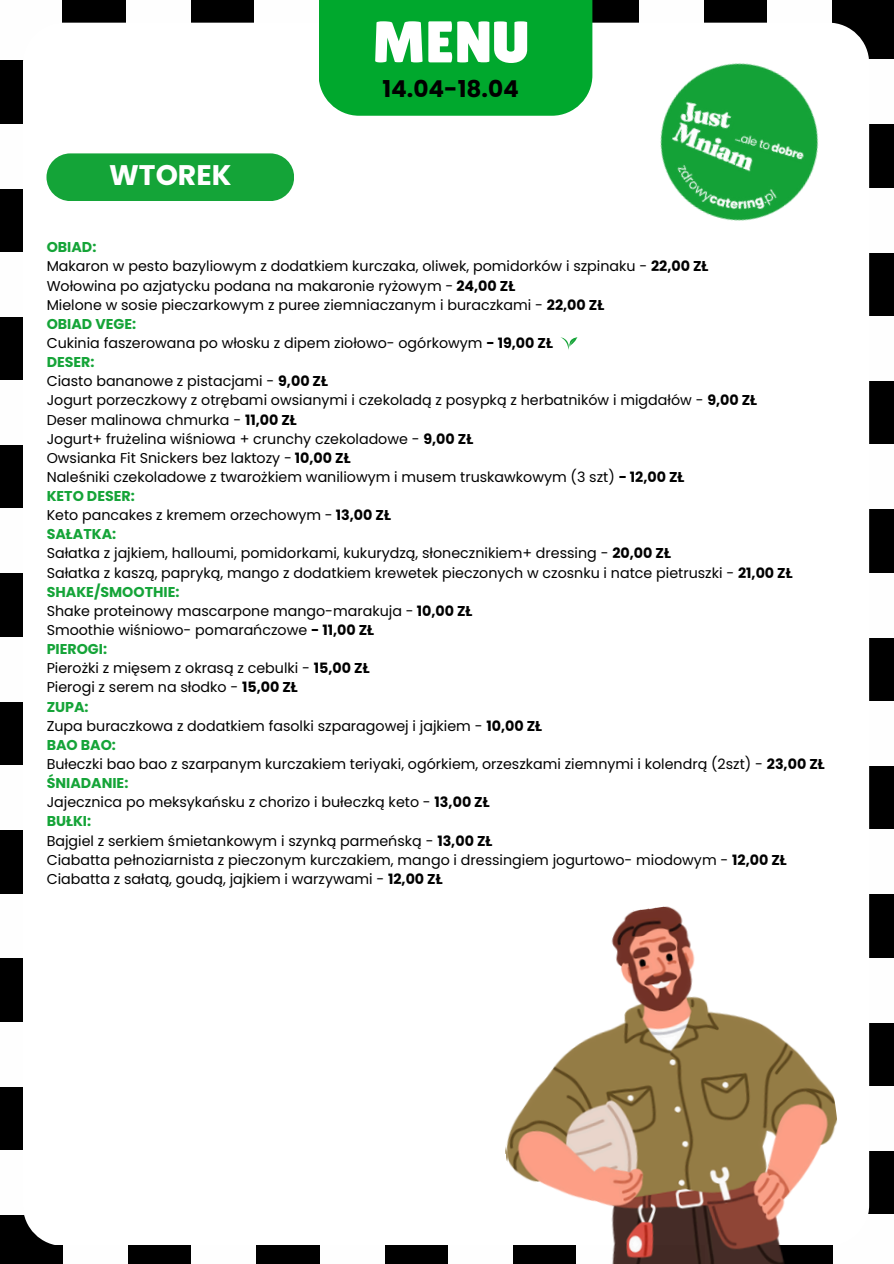
<style>
.page{position:relative;width:894px;height:1264px;background:#fff}
.page>*{position:absolute;margin:0;border:0;box-sizing:border-box;transform-origin:0 0}
.t1{font:58.65px "Lilita One";color:#fff}
.t2{font:700 26.7px "Poppins";color:#fff}
.t3{font:700 23.25px "Poppins";color:#000}
.t4{font:14.25px "Poppins";color:#000}
.t5{font:700 14.25px "Poppins";color:#15a438}
.s1{font-size:28.35px}
.s2{font-weight:700}
</style>
<div class="page">
<div style="left:0;top:893px;width:893px;height:370px;background:#000"></div>
<div style="left:0;top:893px;width:63px;height:64px;background:#fefefe"></div>
<div style="left:0;top:1022px;width:63px;height:64px;background:#fefefe"></div>
<div style="left:0;top:1150px;width:63px;height:64px;background:#fefefe"></div>
<div style="left:63px;top:1214px;width:65px;height:49px;background:#fefefe"></div>
<div style="left:320px;top:1214px;width:64px;height:49px;background:#fefefe"></div>
<div style="left:192px;top:1214px;width:64px;height:49px;background:#fefefe"></div>
<div style="left:448px;top:1214px;width:64px;height:49px;background:#fefefe"></div>
<div style="left:0;top:0;width:893px;height:893px;background:#000"></div>
<div style="left:0;top:0;width:62px;height:60px;background:#fefefe"></div>
<div style="left:254px;top:0;width:64px;height:60px;background:#fefefe"></div>
<div style="left:126px;top:0;width:64px;height:60px;background:#fefefe"></div>
<div style="left:639px;top:0;width:64px;height:60px;background:#fefefe"></div>
<div style="left:767px;top:0;width:64px;height:60px;background:#fefefe"></div>
<div style="left:831px;top:60px;width:62px;height:64px;background:#fefefe"></div>
<div style="left:0;top:124px;width:62px;height:64px;background:#fefefe"></div>
<div style="left:831px;top:188px;width:62px;height:64px;background:#fefefe"></div>
<div style="left:0;top:252px;width:62px;height:64px;background:#fefefe"></div>
<div style="left:831px;top:316px;width:62px;height:64px;background:#fefefe"></div>
<div style="left:0;top:380px;width:62px;height:65px;background:#fefefe"></div>
<div style="left:831px;top:445px;width:62px;height:64px;background:#fefefe"></div>
<div style="left:0;top:509px;width:62px;height:64px;background:#fefefe"></div>
<div style="left:831px;top:573px;width:62px;height:64px;background:#fefefe"></div>
<div style="left:0;top:637px;width:62px;height:64px;background:#fefefe"></div>
<div style="left:831px;top:701px;width:62px;height:64px;background:#fefefe"></div>
<div style="left:0;top:765px;width:62px;height:64px;background:#fefefe"></div>
<div style="left:831px;top:829px;width:62px;height:64px;background:#fefefe"></div>
<div style="left:23px;top:23px;width:845px;height:1222px;background:#fff;border-radius:41px"></div>
<svg style="left:0;top:701px;width:15px;height:193px"></svg>
<div style="left:318px;top:0;width:274px;height:116px;background:#00a82d"></div>
<div style="left:46px;top:153px;width:248px;height:48px;background:#14a438;border-radius:24px"></div>
<img style="left:660px;top:63px;width:159px;height:158px">
<img style="left:505px;top:893px;width:388px;height:370px">
<svg style="left:560px;top:337px;width:17px;height:13px"></svg>
<h1 class="t2" style="left:109px;top:157px;width:181px"><span class="s1">WTO</span>DZIAŁEK</h1>
<p class="t2" style="left:101px;top:157px;width:132px">PONIE<span class="s1">REK</span></p>
<p class="t1" style="left:372px;top:8px;width:158px">MENU</p>
<h3 class="t3" style="left:382px;top:72px;width:138px">14.04-18.04</h3>
<h2 class="t5" style="left:47px;top:237px;width:51px">OBIAD:</h2>
<h2 class="t4" style="left:47px;top:256px;width:663px">Makaron w pesto bazyliowym z dodatkiem kurczaka, oliwek, pomidorków i szpinaku - <span class="s2">22,00 ZŁ</span></h2>
<p class="t4" style="left:47px;top:275px;width:470px">Wołowina po azjatycku podana na makaronie ryżowym - <span class="s2">24,00 ZŁ</span></p>
<p class="t4" style="left:47px;top:295px;width:559px">Mielone w sosie pieczarkowym z puree ziemniaczanym i buraczkami - <span class="s2">22,00 ZŁ</span></p>
<p class="t5" style="left:47px;top:314px;width:91px">OBIAD VEGE:</p>
<p class="t4" style="left:47px;top:333px;width:507px">Cukinia faszerowana po włosku z dipem ziołowo- ogórkowym <span class="s2">- 19,00 ZŁ</span></p>
<p class="t5" style="left:47px;top:352px;width:49px">DESER:</p>
<p class="t4" style="left:47px;top:371px;width:283px">Ciasto bananowe z pistacjami - <span class="s2">9,00 ZŁ</span></p>
<p class="t4" style="left:47px;top:390px;width:711px">Jogurt porzeczkowy z otrębami owsianymi i czekoladą z posypką z herbatników i migdałów - <span class="s2">9,00 ZŁ</span></p>
<p class="t4" style="left:47px;top:409px;width:252px">Deser malinowa chmurka - <span class="s2">11,00 ZŁ</span></p>
<p class="t4" style="left:47px;top:428px;width:428px">Jogurt+ frużelina wiśniowa + crunchy czekoladowe - <span class="s2">9,00 ZŁ</span></p>
<p class="t4" style="left:47px;top:448px;width:305px">Owsianka Fit Snickers bez laktozy - <span class="s2">10,00 ZŁ</span></p>
<p class="t4" style="left:47px;top:467px;width:639px">Naleśniki czekoladowe z twarożkiem waniliowym i musem truskawkowym (3 szt) <span class="s2">- 12,00 ZŁ</span></p>
<p class="t5" style="left:47px;top:486px;width:90px">KETO DESER:</p>
<p class="t4" style="left:47px;top:505px;width:345px">Keto pancakes z kremem orzechowym - <span class="s2">13,00 ZŁ</span></p>
<p class="t5" style="left:47px;top:524px;width:71px">SAŁATKA:</p>
<p class="t4" style="left:47px;top:543px;width:625px">Sałatka z jajkiem, halloumi, pomidorkami, kukurydzą, słonecznikiem+ dressing - <span class="s2">20,00 ZŁ</span></p>
<p class="t4" style="left:47px;top:562px;width:747px">Sałatka z kaszą, papryką, mango z dodatkiem krewetek pieczonych w czosnku i natce pietruszki - <span class="s2">21,00 ZŁ</span></p>
<p class="t5" style="left:47px;top:582px;width:134px">SHAKE/SMOOTHIE:</p>
<p class="t4" style="left:47px;top:601px;width:427px">Shake proteinowy mascarpone mango-marakuja - <span class="s2">10,00 ZŁ</span></p>
<p class="t4" style="left:47px;top:620px;width:329px">Smoothie wiśniowo- pomarańczowe <span class="s2">- 11,00 ZŁ</span></p>
<p class="t5" style="left:47px;top:639px;width:62px">PIEROGI:</p>
<p class="t4" style="left:47px;top:658px;width:324px">Pierożki z mięsem z okrasą z cebulki - <span class="s2">15,00 ZŁ</span></p>
<p class="t4" style="left:47px;top:677px;width:253px">Pierogi z serem na słodko - <span class="s2">15,00 ZŁ</span></p>
<p class="t5" style="left:47px;top:696px;width:43px">ZUPA:</p>
<p class="t4" style="left:47px;top:715px;width:497px">Zupa buraczkowa z dodatkiem fasolki szparagowej i jajkiem - <span class="s2">10,00 ZŁ</span></p>
<p class="t5" style="left:47px;top:735px;width:71px">BAO BAO:</p>
<p class="t4" style="left:47px;top:754px;width:779px">Bułeczki bao bao z szarpanym kurczakiem teriyaki, ogórkiem, orzeszkami ziemnymi i kolendrą (2szt) - <span class="s2">23,00 ZŁ</span></p>
<p class="t5" style="left:47px;top:773px;width:83px">ŚNIADANIE:</p>
<p class="t4" style="left:47px;top:792px;width:444px">Jajecznica po meksykańsku z chorizo i bułeczką keto - <span class="s2">13,00 ZŁ</span></p>
<p class="t5" style="left:47px;top:811px;width:46px">BUŁKI:</p>
<p class="t4" style="left:47px;top:830px;width:447px">Bajgiel z serkiem śmietankowym i szynką parmeńską - <span class="s2">13,00 ZŁ</span></p>
<p class="t4" style="left:47px;top:849px;width:741px">Ciabatta pełnoziarnista z pieczonym kurczakiem, mango i dressingiem jogurtowo- miodowym - <span class="s2">12,00 ZŁ</span></p>
<p class="t4" style="left:47px;top:869px;width:397px">Ciabatta z sałatą, goudą, jajkiem i warzywami - <span class="s2">12,00 ZŁ</span></p>
</div>
